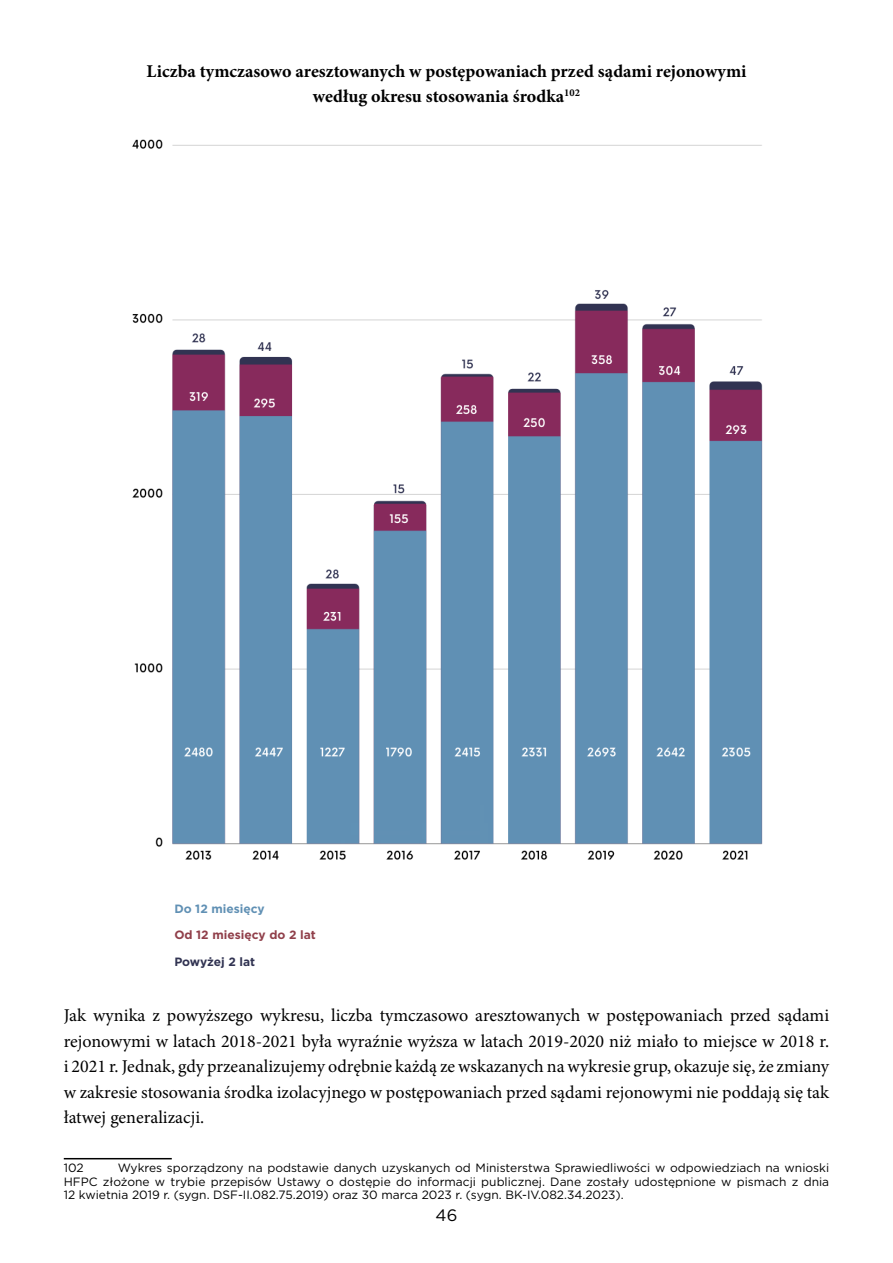
<style>
.page{position:relative;width:893px;height:1263px;background:#fff}
.page>*{position:absolute;margin:0;border:0;box-sizing:border-box;transform-origin:0 0}
.t1{font:18px/25.5px "Minion Pro";color:#000;text-align:justify}
.t2{font:700 18px/25.5px "Minion Pro";letter-spacing:.005em;color:#000;text-align:center}
.t3{font:16.5px "Gotham";color:#000}
.t4{font:12px/13.5px "Gotham";color:#000;text-align:justify}
.t5{font:700 12px "Gotham";color:#903f4a}
.t6{font:700 12px "Gotham";color:#6090b4}
.t7{font:700 12px "Gotham";letter-spacing:-.005em;color:#313352}
</style>
<div class="page">
<hr style="left:64px;top:1158px;width:108px;height:1px;background:#000">
<img style="left:132px;top:139px;width:631px;height:721px">
<p class="t2" style="left:146px;top:58px;width:602px">Liczba tymczasowo aresztowanych w postępowaniach przed sądami rejonowymi według okresu stosowania środka<sup>102</sup></p>
<p class="t6" style="left:174px;top:900px;width:92px">Do 12 miesięcy</p>
<p class="t5" style="left:174px;top:927px;width:143px">Od 12 miesięcy do 2 lat</p>
<p class="t7" style="left:174px;top:953px;width:82px">Powyżej 2 lat</p>
<p class="t1" style="left:64px;top:1003px;width:767px">Jak wynika z powyższego wykresu, liczba tymczasowo aresztowanych w postępowaniach przed sądami rejonowymi w latach 2018-2021 była wyraźnie wyższa w latach 2019-2020 niż miało to miejsce w 2018 r. i 2021 r. Jednak, gdy przeanalizujemy odrębnie każdą ze wskazanych na wykresie grup, okazuje się, że zmiany w zakresie stosowania środka izolacyjnego w postępowaniach przed sądami rejonowymi nie poddają się tak łatwej generalizacji.</p>
<p class="t4" style="left:64px;top:1161px;width:21px">102</p>
<p class="t4" style="left:64px;top:1161px;width:767px;text-indent:54px">Wykres sporządzony na podstawie danych uzyskanych od Ministerstwa Sprawiedliwości w odpowiedziach na wnioski HFPC złożone w trybie przepisów Ustawy o dostępie do informacji publicznej. Dane zostały udostępnione w pismach z dnia 12 kwietnia 2019 r. (sygn. DSF-II.082.75.2019) oraz 30 marca 2023 r. (sygn. BK-IV.082.34.2023).</p>
<p class="t3" style="left:436px;top:1204px;width:23px">46</p>
</div>
